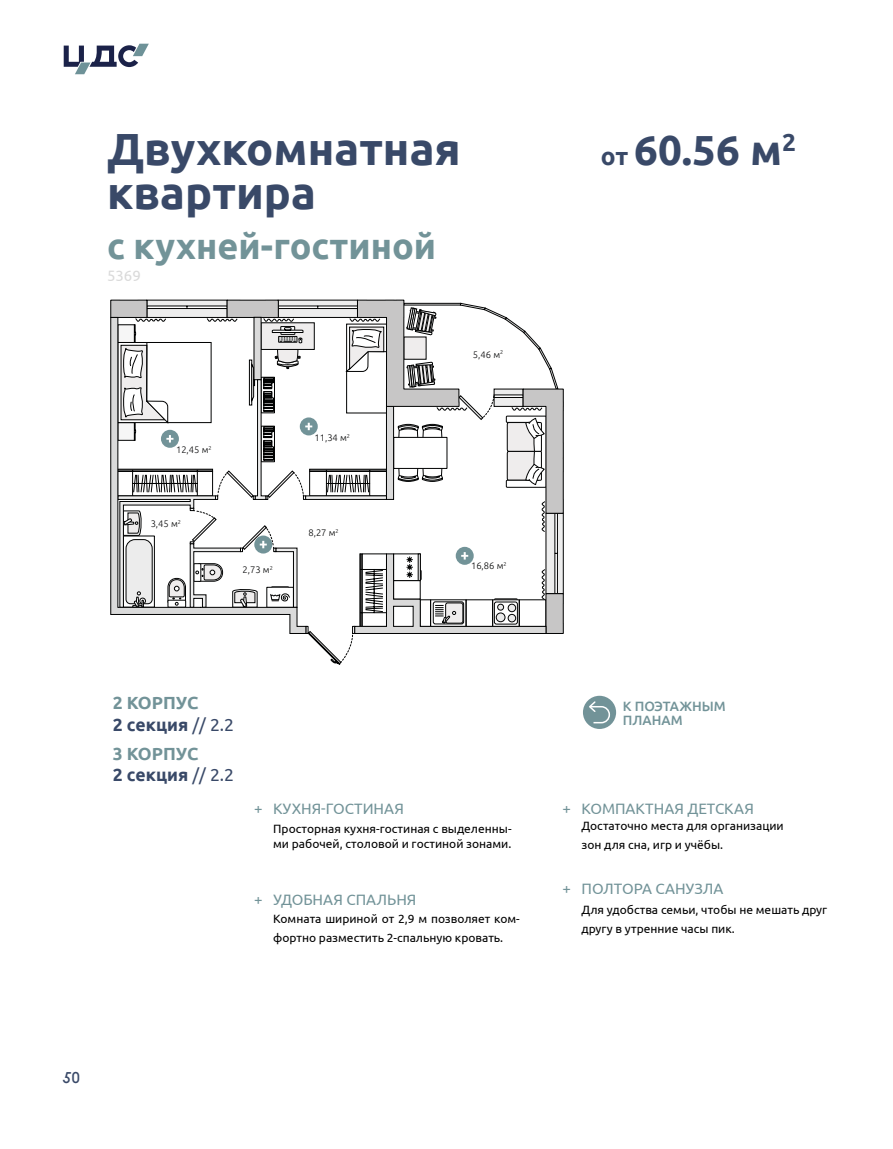
<style>
.page{position:relative;width:893px;height:1149px;background:#fff}
.page>*{position:absolute;margin:0;border:0;box-sizing:border-box;transform-origin:0 0}
.t1{font:700 45px/43.5px "Ubuntu";color:#394968}
.t2{font:700 42px "Ubuntu";color:#394968}
.t3{font:700 36px "Ubuntu";color:#729398}
.t4{font:700 17.55px/21px "Ubuntu";color:#729398}
.t5{font:15px "Ubuntu";color:#729398}
.t6{font:15px "Ubuntu";color:#dadada}
.t7{font:500 13.5px/13.5px "Ubuntu";color:#729398}
.t8{font:13.5px "Minsk";color:#394968}
.t9{font:12px/18.8px "Ubuntu";color:#000}
.t10{font:300 9.45px "Ubuntu";color:#030304}
.t11{font:300 9.45px "Ubuntu";color:#010202}
.s1{color:#010202}
.s2{font-size:24.45px}
.s3{color:#394968}
.s4{font-weight:400;color:#394968}
</style>
<div class="page">
<svg style="left:111px;top:300px;width:452px;height:364px"></svg>
<div style="left:583px;top:695px;width:33px;height:33px;background:#729398;border-radius:50%"></div>
<svg style="left:587px;top:699px;width:24px;height:25px"></svg>
<svg style="left:64px;top:44px;width:85px;height:30px"></svg>
<h1 class="t1" style="left:107px;top:127px;width:355px">Двухкомнатная квартира</h1>
<h3 class="t3" style="left:107px;top:224px;width:331px">с кухней-гостиной</h3>
<p class="t6" style="left:107px;top:266px;width:35px">5369</p>
<p class="t10" style="left:473px;top:348px;width:32px">5,46 <span class="s1">м</span><sup>2</sup></p>
<p class="t10" style="left:176px;top:443px;width:37px">12,45 <span class="s1">м</span><sup>2</sup></p>
<p class="t10" style="left:151px;top:517px;width:32px">3,45 <span class="s1">м</span><sup>2</sup></p>
<p class="t10" style="left:314px;top:431px;width:37px">11,34 <span class="s1">м</span><sup>2</sup></p>
<p class="t11" style="left:308px;top:526px;width:32px">8,27 м<sup>2</sup></p>
<p class="t10" style="left:243px;top:563px;width:32px">2,73 <span class="s1">м</span><sup>2</sup></p>
<p class="t11" style="left:471px;top:559px;width:37px">16,86 м<sup>2</sup></p>
<h2 class="t2" style="left:601px;top:125px;width:197px"><span class="s2">от</span> 60.56 м<sup>2</sup></h2>
<h3 class="t4" style="left:113px;top:692px;width:123px">2 КОРПУС<br><span class="s3">2 секция</span> <span class="s4">// 2.2</span></h3>
<h3 class="t4" style="left:113px;top:742px;width:123px">3 КОРПУС<br><span class="s3">2 секция</span> <span class="s4">// 2.2</span></h3>
<p class="t5" style="left:254px;top:799px;width:151px">+ КУХНЯ-ГОСТИНАЯ</p>
<p class="t9" style="left:273px;top:820px;width:240px;line-height:15px">Просторная кухня-гостиная с выделенны&shy;ми рабочей, столовой и гостиной зонами.</p>
<p class="t5" style="left:254px;top:890px;width:164px">+ УДОБНАЯ СПАЛЬНЯ</p>
<p class="t9" style="left:273px;top:909px;width:248px">Комната шириной от 2,9 м позволяет ком&shy;фортно разместить 2-спальную кровать.</p>
<p class="t7" style="left:623px;top:699px;width:104px">К ПОЭТАЖНЫМ<br>ПЛАНАМ</p>
<p class="t5" style="left:562px;top:799px;width:193px">+ КОМПАКТНАЯ ДЕТСКАЯ</p>
<p class="t9" style="left:581px;top:815px;width:204px">Достаточно места для организации зон для сна, игр и учёбы.</p>
<p class="t5" style="left:562px;top:879px;width:163px">+ ПОЛТОРА САНУЗЛА</p>
<p class="t9" style="left:581px;top:899px;width:247px">Для удобства семьи, чтобы не мешать друг другу в утренние часы пик.</p>
<p class="t8" style="left:63px;top:1066px;width:19px">50</p>
</div>
